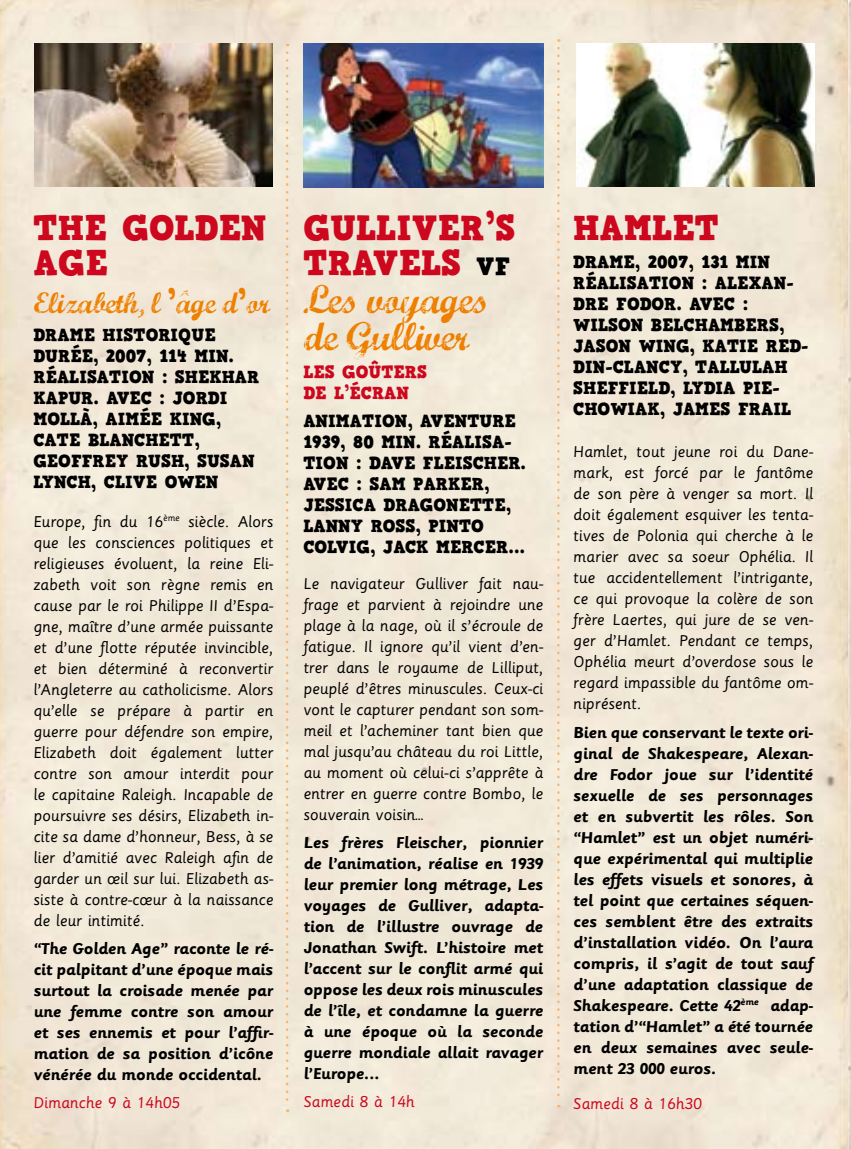
<style>
.page{position:relative;width:851px;height:1149px;background:#fff}
.page>*{position:absolute;margin:0;border:0;box-sizing:border-box;transform-origin:0 0}
.t1{font:40px/37.5px "Marcelle Script";letter-spacing:-.02em;color:#ee7f00}
.t2{font:700 35px/35px "HVD Comic Serif";color:#cc071e}
.t3{font:30px "Marcelle Script";letter-spacing:-.02em;color:#ee7f00}
.t4{font:17.5px/21px "Sassoon Primary";color:#000;text-align:justify}
.t5{font:700 17.5px/21px "Sassoon Primary";letter-spacing:-.02em;color:#000;text-align:justify}
.t6{font:700 17.5px/21px "HVD Comic Serif";color:#000}
.t7{font:17.5px "Sassoon Primary";color:#cc071e}
.t8{font:700 17.5px/21px "HVD Comic Serif";color:#cc071e}
.s1{font-family:"HVD Comic Serif";font-weight:700}
.s2{font-size:25px;color:#000}
</style>
<div class="page">
<div style="left:0;top:0;width:850px;height:1148px;background:#f1e8d7"></div>
<svg style="left:286px;top:53px;width:2px;height:1058px;background:#f2d9b9"></svg>
<img style="left:34px;top:43px;width:239px;height:143px">
<img style="left:304px;top:43px;width:240px;height:144px">
<img style="left:576px;top:43px;width:238px;height:143px">
<svg style="left:557px;top:48px;width:2px;height:1058px;background:#f3dbbd"></svg>
<h2 class="t2" style="left:33px;top:209px;width:234px">THE GOLDEN<br>AGE</h2>
<h3 class="t3" style="left:33px;top:281px;width:238px">Elizabeth, l <span class="s1">’</span>âge d<span class="s1">’</span>or</h3>
<p class="t6" style="left:33px;top:323px;width:227px">DRAME HISTORIQUE<br>DURÉE, 2007, 114 MIN.<br>RÉALISATION : SHEKHAR<br>KAPUR. AVEC : JORDI<br>MOLLÀ, AIMÉE KING,<br>CATE BLANCHETT,<br>GEOFFREY RUSH, SUSAN<br>LYNCH, CLIVE OWEN</p>
<p class="t4" style="left:33px;top:510px;width:241px">Europe, fin du 16<sup>ème</sup> siècle. Alors que les consciences politiques et religieuses évoluent, la reine Eli&shy;zabeth voit son règne remis en cause par le roi Philippe II d’Espa&shy;gne, maître d’une armée puissante et d’une flotte réputée invincible, et bien déterminé à reconvertir l’Angleterre au catholicisme. Alors qu’elle se prépare à partir en guerre pour défendre son empire, Elizabeth doit également lutter contre son amour interdit pour le capitaine Raleigh. Incapable de poursuivre ses désirs, Elizabeth in&shy;cite sa dame d’honneur, Bess, à se lier d’amitié avec Raleigh afin de garder un œil sur lui. Elizabeth as&shy;siste à contre-cœur à la naissance de leur intimité.</p>
<p class="t5" style="left:33px;top:937px;width:241px">“The Golden Age” raconte le ré&shy;cit palpitant d’une époque mais surtout la croisade menée par une femme contre son amour et ses ennemis et pour l’affir&shy;mation de sa position d’icône vénérée du monde occidental.</p>
<p class="t7" style="left:33px;top:1092px;width:148px">Dimanche 9 à 14h05</p>
<h2 class="t2" style="left:303px;top:209px;width:213px">GULLIVER’S<br>TRAVELS <span class="s2">VF</span></h2>
<h1 class="t1" style="left:303px;top:278px;width:187px">Les voyages de Gulliver</h1>
<p class="t8" style="left:303px;top:361px;width:125px">LES GOÛTERS<br>DE L’ÉCRAN</p>
<p class="t6" style="left:303px;top:410px;width:224px">ANIMATION, AVENTURE<br>1939, 80 MIN. RÉALISA-<br>TION : DAVE FLEISCHER.<br>AVEC : SAM PARKER,<br>JESSICA DRAGONETTE,<br>LANNY ROSS, PINTO<br>COLVIG, JACK MERCER…</p>
<p class="t4" style="left:303px;top:572px;width:241px">Le navigateur Gulliver fait nau&shy;frage et parvient à rejoindre une plage à la nage, où il s’écroule de fatigue. Il ignore qu’il vient d’en&shy;trer dans le royaume de Lilliput, peuplé d’êtres minuscules. Ceux-ci vont le capturer pendant son som&shy;meil et l’acheminer tant bien que mal jusqu’au château du roi Little, au moment où celui-ci s’apprête à entrer en guerre contre Bombo, le souverain voisin…</p>
<p class="t5" style="left:303px;top:831px;width:241px">Les frères Fleischer, pionnier de l’animation, réalise en 1939 leur premier long métrage, Les voyages de Gulliver, adapta&shy;tion de l’illustre ouvrage de Jonathan Swift. L’histoire met l’accent sur le conflit armé qui oppose les deux rois minuscules de l’île, et condamne la guerre à une époque où la seconde guerre mondiale allait ravager l’Europe...</p>
<p class="t7" style="left:303px;top:1091px;width:113px">Samedi 8 à 14h</p>
<h2 class="t2" style="left:573px;top:209px;width:148px">HAMLET</h2>
<p class="t6" style="left:573px;top:251px;width:237px">DRAME, 2007, 131 MIN<br>RÉALISATION : ALEXAN-<br>DRE FODOR. AVEC :<br>WILSON BELCHAMBERS,<br>JASON WING, KATIE RED-<br>DIN-CLANCY, TALLULAH<br>SHEFFIELD, LYDIA PIE-<br>CHOWIAK, JAMES FRAIL</p>
<p class="t4" style="left:573px;top:441px;width:241px">Hamlet, tout jeune roi du Dane&shy;mark, est forcé par le fantôme de son père à venger sa mort. Il doit également esquiver les tenta&shy;tives de Polonia qui cherche à le marier avec sa soeur Ophélia. Il tue accidentellement l’intrigante, ce qui provoque la colère de son frère Laertes, qui jure de se ven&shy;ger d’Hamlet. Pendant ce temps, Ophélia meurt d’overdose sous le regard impassible du fantôme om&shy;niprésent.</p>
<p class="t5" style="left:573px;top:721px;width:241px">Bien que conservant le texte ori&shy;ginal de Shakespeare, Alexan&shy;dre Fodor joue sur l’identité sexuelle de ses personnages et en subvertit les rôles. Son “Hamlet” est un objet numéri&shy;que expérimental qui multiplie les effets visuels et sonores, à tel point que certaines séquen&shy;ces semblent être des extraits d’installation vidéo. On l’aura compris, il s’agit de tout sauf d’une adaptation classique de Shakespeare. Cette 42<sup>ème</sup> adap&shy;tation d’“Hamlet” a été tournée en deux semaines avec seule&shy;ment 23 000 euros.</p>
<p class="t7" style="left:573px;top:1093px;width:130px">Samedi 8 à 16h30</p>
</div>
